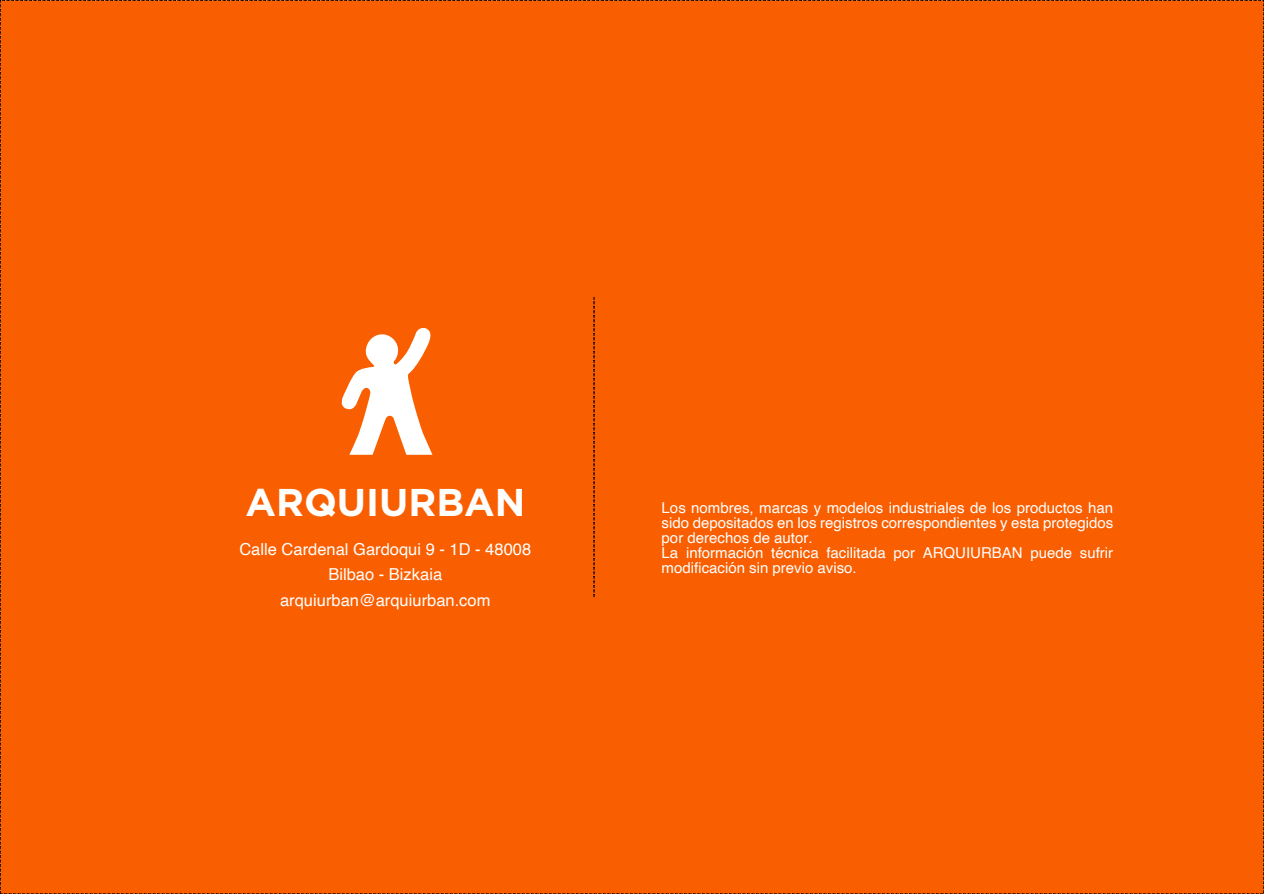
<style>
.page{position:relative;width:1264px;height:894px;background:#fff}
.page>*{position:absolute;margin:0;border:0;box-sizing:border-box;transform-origin:0 0}
.t1{font:700 38.7px "Gotham";color:#fff}
.t2{font:16.5px/25.5px "Helvetica";color:#fff;text-align:center}
.t3{font:15px/15px "Helvetica";color:#fff}
</style>
<div class="page">
<div style="left:0;top:0;width:1263px;height:894px;background:#f95f00"></div>
<svg style="left:341px;top:327px;width:91px;height:128px"></svg>
<svg style="left:593px;top:297px;width:1px;height:300px"></svg>
<h1 class="t1" style="left:245px;top:479px;width:281px">ARQUIURBAN</h1>
<p class="t2" style="left:239px;top:537px;width:293px">Calle Cardenal Gardoqui 9 - 1D - 48008<br>Bilbao - Bizkaia arquiurban@arquiurban.com</p>
<p class="t3" style="left:661px;top:501px;width:453px">Los nombres, marcas y modelos industriales de los productos han sido depositados en los registros correspondientes y esta protegidos por derechos de autor.<br>La información técnica facilitada por ARQUIURBAN puede sufrir modificación sin previo aviso.</p>
</div>
